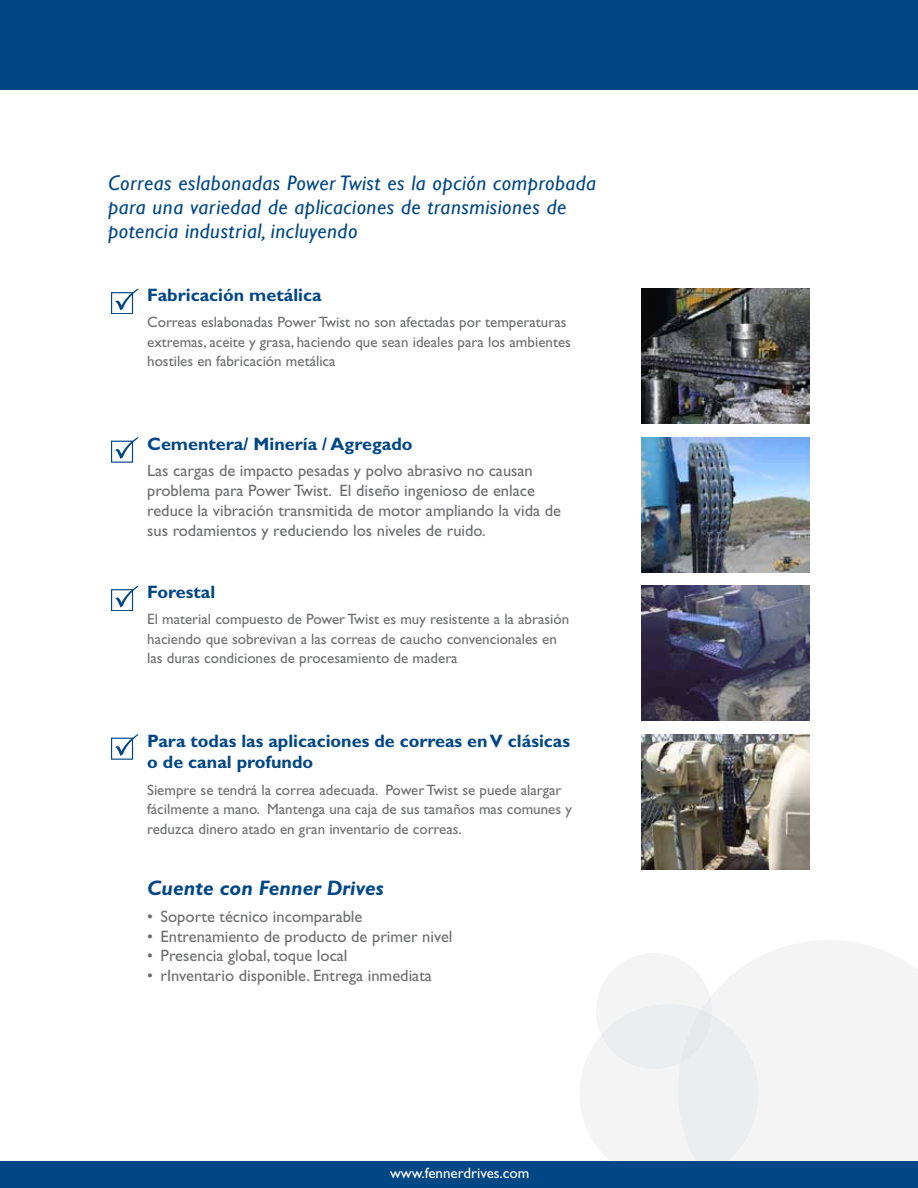
<style>
.page{position:relative;width:918px;height:1188px;background:#fff}
.page>*{position:absolute;margin:0;border:0;box-sizing:border-box;transform-origin:0 0}
.t1{font:italic 21px/24px "Gill Sans";letter-spacing:.025em;color:#004785}
.t2{font:italic 700 21px "Gill Sans Std";color:#004785}
.t3{font:700 18px/21.6px "Gill Sans Std";color:#004785}
.t4{font:16.5px/19.8px "Gill Sans Std";color:#6d6e71}
.t5{font:15px/19.5px "Gill Sans Std";color:#6d6e71}
.t6{font:15px "Gill Sans Std";color:#fff}
</style>
<div class="page">
<div style="left:760px;top:940px;width:158px;height:221px;background:#f4f4f5"></div>
<svg style="left:580px;top:954px;width:180px;height:207px"></svg>
<div style="left:0;top:0;width:918px;height:90px;background:#004785"></div>
<div style="left:0;top:1161px;width:918px;height:27px;background:#004785"></div>
<img style="left:641px;top:289px;width:169px;height:135px">
<img style="left:641px;top:437px;width:169px;height:135px">
<img style="left:641px;top:586px;width:169px;height:135px">
<img style="left:641px;top:734px;width:169px;height:135px">
<svg style="left:115px;top:289px;width:23px;height:21px"></svg>
<div style="left:111px;top:292px;width:22px;height:22px;border:1px solid #004785"></div>
<svg style="left:115px;top:437px;width:23px;height:22px"></svg>
<div style="left:111px;top:441px;width:22px;height:21px;border:1px solid #004785"></div>
<svg style="left:115px;top:586px;width:23px;height:21px"></svg>
<div style="left:111px;top:589px;width:22px;height:22px;border:1px solid #004785"></div>
<svg style="left:115px;top:734px;width:23px;height:22px"></svg>
<div style="left:111px;top:738px;width:22px;height:21px;border:1px solid #004785"></div>
<h1 class="t1" style="left:108px;top:171px;width:490px">Correas eslabonadas Power Twist es la opción comprobada para una variedad de aplicaciones de transmisiones de potencia industrial, incluyendo</h1>
<p class="t3" style="left:147px;top:284px;width:176px">Fabricación metálica</p>
<p class="t5" style="left:147px;top:313px;width:425px">Correas eslabonadas Power Twist no son afectadas por temperaturas extremas, aceite y grasa, haciendo que sean ideales para los ambientes hostiles en fabricación metálica</p>
<p class="t3" style="left:147px;top:433px;width:267px">Cementera/ Minería / Agregado</p>
<p class="t4" style="left:147px;top:461px;width:415px">Las cargas de impacto pesadas y polvo abrasivo no causan problema para Power Twist. El diseño ingenioso de enlace reduce la vibración transmitida de motor ampliando la vida de sus rodamientos y reduciendo los niveles de ruido.</p>
<p class="t3" style="left:147px;top:581px;width:70px">Forestal</p>
<p class="t5" style="left:147px;top:610px;width:424px">El material compuesto de Power Twist es muy resistente a la abrasión haciendo que sobrevivan a las correas de caucho convencionales en las duras condiciones de procesamiento de madera</p>
<p class="t3" style="left:147px;top:730px;width:425px">Para todas las aplicaciones de correas en V clásicas o de canal profundo</p>
<p class="t5" style="left:147px;top:780px;width:426px">Siempre se tendrá la correa adecuada. Power Twist se puede alargar fácilmente a mano. Mantenga una caja de sus tamaños mas comunes y reduzca dinero atado en gran inventario de correas.</p>
<h1 class="t2" style="left:147px;top:876px;width:238px">Cuente con Fenner Drives</h1>
<p class="t4" style="left:147px;top:906px;width:217px">• Soporte técnico incomparable</p>
<p class="t4" style="left:147px;top:926px;width:307px">• Entrenamiento de producto de primer nivel</p>
<p class="t4" style="left:147px;top:946px;width:202px">• Presencia global, toque local</p>
<p class="t4" style="left:147px;top:966px;width:286px">• rInventario disponible. Entrega inmediata</p>
<p class="t6" style="left:390px;top:1164px;width:141px">www.fennerdrives.com</p>
</div>
